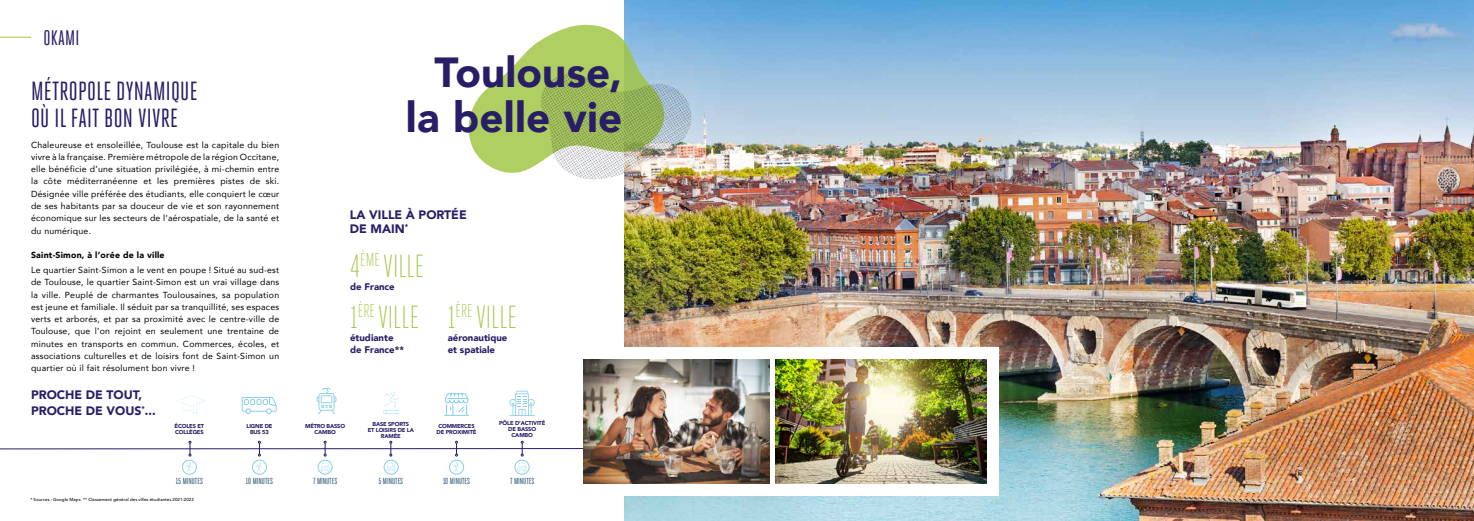
<style>
.page{position:relative;width:1474px;height:521px;background:#fff}
.page>*{position:absolute;margin:0;border:0;box-sizing:border-box;transform-origin:0 0}
.t1{font:900 42px/45.5px "Avenir";letter-spacing:.005em;color:#281d67;text-align:right}
.t2{font:300 31.94px "Heroic Condensed";color:#a2c748}
.t3{font:26.25px/26.2px "Heroic Condensed";letter-spacing:.01em;color:#281d67}
.t4{font:21px "Heroic Condensed";letter-spacing:.01em;color:#281d67}
.t5{font:900 12.25px/14px "Avenir";color:#281d67}
.t6{font:900 9.54px/12.8px "Avenir";color:#281d67}
.t7{font:8.75px/12.2px "Avenir";letter-spacing:.025em;color:#000;text-align:justify}
.t8{font:8.75px "Heroic Condensed";color:#214f6d}
.t9{font:900 8.75px "Avenir";letter-spacing:.025em;color:#000}
.t10{font:900 5.69px/6.1px "Avenir";letter-spacing:-.025em;color:#281d67;text-align:center}
.t11{font:500 4.38px "Avenir";letter-spacing:.025em;color:#000}
</style>
<div class="page">
<svg style="left:242px;top:397px;width:35px;height:17px"></svg>
<svg style="left:316px;top:388px;width:20px;height:26px"></svg>
<svg style="left:444px;top:393px;width:25px;height:23px"></svg>
<svg style="left:509px;top:391px;width:26px;height:25px"></svg>
<img style="left:624px;top:0;width:849px;height:521px">
<div style="left:583px;top:347px;width:415px;height:149px;background:#fff"></div>
<img style="left:775px;top:360px;width:211px;height:124px">
<img style="left:583px;top:360px;width:186px;height:124px">
<img style="left:581px;top:74px;width:112px;height:106px">
<svg style="left:468px;top:23px;width:196px;height:154px"></svg>
<div style="left:182px;top:460px;width:15px;height:14px;border:1px solid #85cee4;border-radius:50%"></div>
<svg style="left:186px;top:463px;width:6px;height:9px"></svg>
<div style="left:252px;top:460px;width:15px;height:14px;border:1px solid #85cee4;border-radius:50%"></div>
<svg style="left:256px;top:463px;width:6px;height:9px"></svg>
<div style="left:449px;top:460px;width:15px;height:14px;border:1px solid #85cee4;border-radius:50%"></div>
<svg style="left:453px;top:463px;width:6px;height:9px"></svg>
<svg style="left:383px;top:391px;width:17px;height:23px"></svg>
<svg style="left:176px;top:395px;width:29px;height:19px"></svg>
<svg style="left:0;top:441px;width:583px;height:15px"></svg>
<div style="left:384px;top:460px;width:14px;height:14px;border:1px solid #85cee4;border-radius:50%"></div>
<svg style="left:386px;top:463px;width:9px;height:9px"></svg>
<div style="left:318px;top:460px;width:14px;height:14px;border:1px solid #85cee4;border-radius:50%"></div>
<svg style="left:320px;top:463px;width:9px;height:9px"></svg>
<div style="left:515px;top:460px;width:14px;height:14px;border:1px solid #85cee4;border-radius:50%"></div>
<svg style="left:517px;top:463px;width:9px;height:9px"></svg>
<hr style="left:0;top:37px;width:31px;height:1px;background:#a2c748">
<h3 class="t4" style="left:43px;top:26px;width:37px">OKAMI</h3>
<h3 class="t3" style="left:31px;top:78px;width:168px">MÉTROPOLE DYNAMIQUE<br>OÙ IL FAIT BON VIVRE</h3>
<p class="t7" style="left:31px;top:138px;width:250px">Chaleureuse et ensoleillée, Toulouse est la capitale du bien vivre à la française. Première métropole de la région Occitane, elle bénéficie d’une situation privilégiée, à mi-chemin entre la côte méditerranéenne et les premières pistes de ski.<br>Désignée ville préférée des étudiants, elle conquiert le cœur de ses habitants par sa douceur de vie et son rayonnement économique sur les secteurs de l’aérospatiale, de la santé et du numérique.</p>
<p class="t9" style="left:31px;top:248px;width:135px">Saint-Simon, à l’orée de la ville</p>
<p class="t7" style="left:31px;top:264px;width:250px">Le quartier Saint-Simon a le vent en poupe ! Situé au sud-est de Toulouse, le quartier Saint-Simon est un vrai village dans la ville. Peuplé de charmantes Toulousaines, sa population est jeune et familiale. Il séduit par sa tranquillité, ses espaces verts et arborés, et par sa proximité avec le centre-ville de Toulouse, que l’on rejoint en seulement une trentaine de minutes en transports en commun. Commerces, écoles, et associations culturelles et de loisirs font de Saint-Simon un quartier où il fait résolument bon vivre !</p>
<h3 class="t5" style="left:31px;top:387px;width:126px;line-height:15.8px">PROCHE DE TOUT,<br>PROCHE DE VOUS<sup>*</sup>...</h3>
<p class="t10" style="left:175px;top:423px;width:31px;text-align:left">ÉCOLES ET<br>COLLÈGES</p>
<p class="t10" style="left:246px;top:423px;width:27px">LIGNE DE<br>BUS 53</p>
<h1 class="t1" style="left:406px;top:49px;width:218px">Toulouse, la belle vie</h1>
<h3 class="t5" style="left:350px;top:208px;width:118px">LA VILLE À PORTÉE<br>DE MAIN<sup>*</sup></h3>
<h2 class="t2" style="left:350px;top:248px;width:76px">4<sup>ÈME</sup> VILLE</h2>
<p class="t6" style="left:350px;top:280px;width:46px">de France</p>
<h2 class="t2" style="left:350px;top:299px;width:71px">1<sup>ÈRE</sup> VILLE</h2>
<p class="t6" style="left:350px;top:331px;width:55px">étudiante de France**</p>
<h2 class="t2" style="left:448px;top:299px;width:71px">1<sup>ÈRE</sup> VILLE</h2>
<p class="t6" style="left:448px;top:331px;width:61px">aéronautique et spatiale</p>
<p class="t10" style="left:305px;top:423px;width:42px">MÉTRO BASSO<br>CAMBO</p>
<p class="t10" style="left:367px;top:420px;width:48px">BASE SPORTS<br>ET LOISIRS DE LA<br>RAMÉE</p>
<p class="t10" style="left:436px;top:423px;width:41px">COMMERCES<br>DE PROXIMITÉ</p>
<p class="t10" style="left:499px;top:420px;width:48px">PÔLE D’ACTIVITÉ<br>DE BASSO<br>CAMBO</p>
<p class="t8" style="left:176px;top:476px;width:29px">15 MINUTES</p>
<p class="t8" style="left:378px;top:476px;width:26px">5 MINUTES</p>
<p class="t8" style="left:246px;top:476px;width:29px">10 MINUTES</p>
<p class="t8" style="left:313px;top:476px;width:26px">7 MINUTES</p>
<p class="t8" style="left:443px;top:476px;width:29px">10 MINUTES</p>
<p class="t8" style="left:510px;top:476px;width:26px">7 MINUTES</p>
<p class="t11" style="left:30px;top:495px;width:165px">* Sources : Google Maps. ** Classement général des villes étudiantes 2021-2022</p>
</div>
